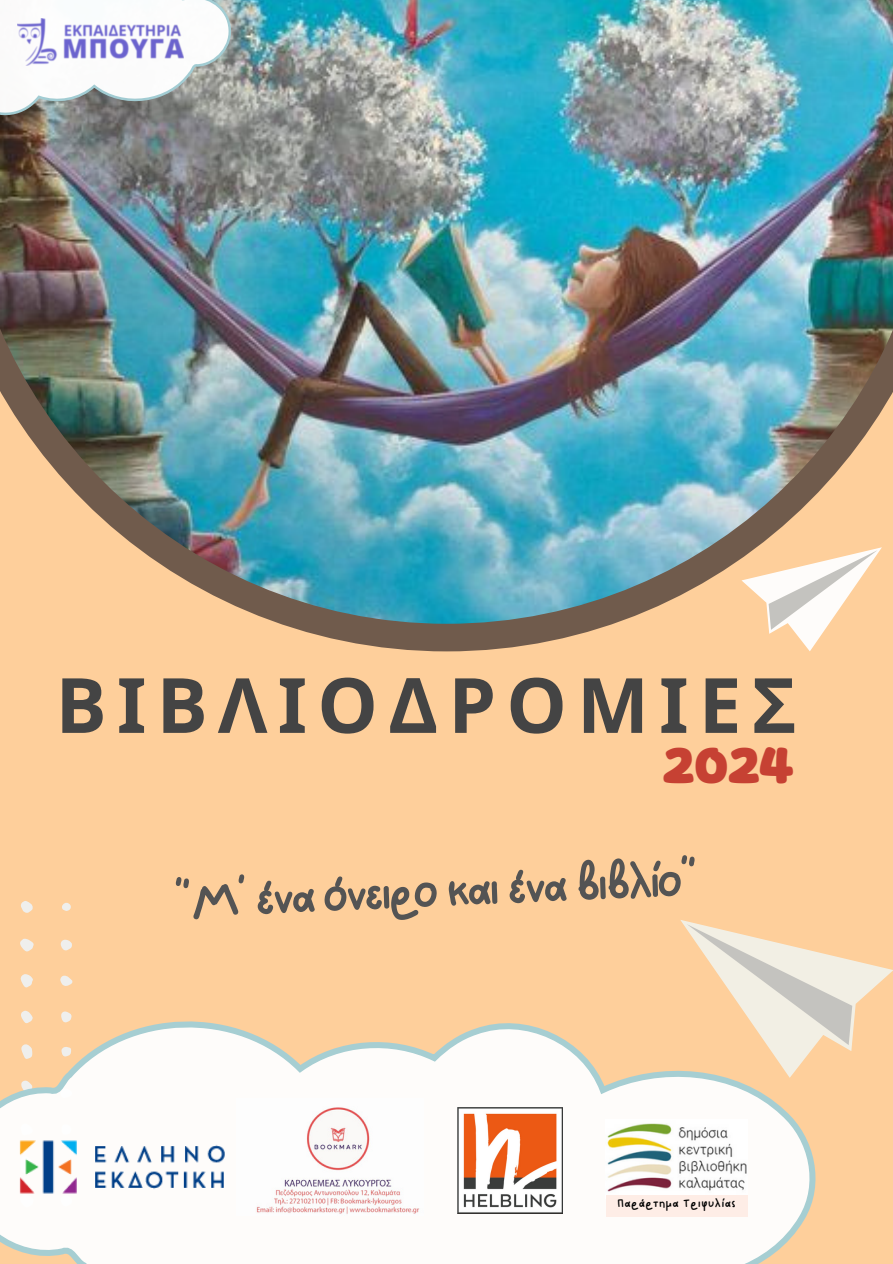
<style>
.page{position:relative;width:893px;height:1264px;background:#fff}
.page>*{position:absolute;margin:0;border:0;box-sizing:border-box;transform-origin:0 0}
.t1{font:700 76.2px "Noto Sans";letter-spacing:.13em;color:#444}
.t2{font:50.4px "NF One Little Font Regular";color:#545454}
.t3{font:900 49.8px "Biski";color:#c64133}
.t4{font:12.15px "NF One Little Font Regular";letter-spacing:.075em;color:#000}
</style>
<div class="page">
<div style="left:0;top:0;width:892px;height:1263px;background:#fecf9b"></div>
<svg style="left:278px;top:623px;width:337px;height:28px;fill:#705b4c"></svg>
<img style="left:0;top:0;width:892px;height:623px">
<svg style="left:20px;top:938px;width:14px;height:13px"></svg>
<svg style="left:20px;top:974px;width:13px;height:13px"></svg>
<svg style="left:21px;top:901px;width:12px;height:11px"></svg>
<svg style="left:61px;top:939px;width:11px;height:11px"></svg>
<svg style="left:60px;top:975px;width:13px;height:11px"></svg>
<svg style="left:62px;top:902px;width:9px;height:9px"></svg>
<svg style="left:0;top:1010px;width:816px;height:211px"></svg>
<svg style="left:741px;top:547px;width:140px;height:104px"></svg>
<svg style="left:680px;top:920px;width:212px;height:157px"></svg>
<svg style="left:0;top:0;width:239px;height:136px;background:#c2c4c3"></svg>
<img style="left:17px;top:18px;width:167px;height:47px">
<img style="left:17px;top:1135px;width:216px;height:62px">
<img style="left:457px;top:1107px;width:105px;height:106px">
<img style="left:237px;top:1098px;width:186px;height:117px">
<img style="left:0;top:1221px;width:804px;height:42px">
<img style="left:605px;top:1119px;width:142px;height:79px">
<div style="left:606px;top:1195px;width:141px;height:22px;background:#feede6"></div>
<p class="t1" style="left:55px;top:651px;width:742px">ΒΙΒΛΙΟΔΡΟΜΙΕΣ</p>
<h3 class="t3" style="left:663px;top:745px;width:131px">2024</h3>
<p class="t2" style="left:173px;top:868px;width:525px;rotate:-2deg">“Μ’ ένα όνειρο και ένα βιβλίο”</p>
<p class="t4" style="left:617px;top:1196px;width:120px">Παράρτημα Τριφυλίας</p>
</div>
